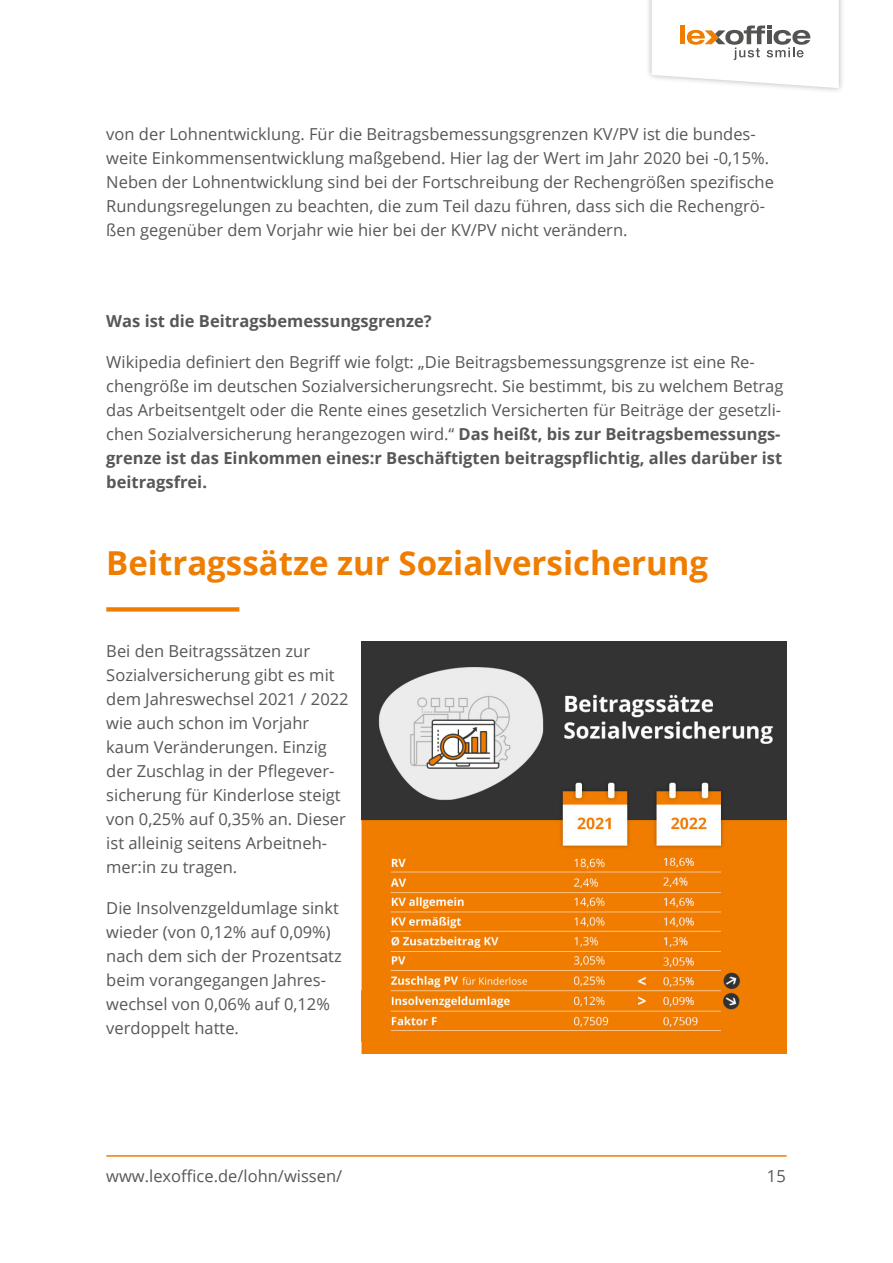
<style>
.page{position:relative;width:893px;height:1263px;background:#fff}
.page>*{position:absolute;margin:0;border:0;box-sizing:border-box;transform-origin:0 0}
.U2{font:700 33px "Open Sans";color:#ef7d00}
.Text{font:16.5px/24px "Open Sans";color:#575756}
.Text-2{font:700 16.5px "Open Sans";color:#575756}
.s1{font-weight:700}
</style>
<div class="page">
<hr style="left:106px;top:1155px;width:681px;height:2px;background:#ef7d00">
<div style="left:645px;top:0;width:200px;height:94px;background:#000;opacity:.3"></div>
<svg style="left:652px;top:0;width:187px;height:88px"></svg>
<div style="left:106px;top:607px;width:133px;height:5px;background:#ef7d00"></div>
<img style="left:361px;top:642px;width:426px;height:412px">
<p class="Text" style="left:106px;top:122px;width:669px">von der Lohnentwicklung. Für die Beitragsbemessungsgrenzen KV/PV ist die bundes&shy;weite Einkommensentwicklung maßgebend. Hier lag der Wert im Jahr 2020 bei -0,15%.<br>Neben der Lohnentwicklung sind bei der Fortschreibung der Rechengrößen spezifische Rundungsregelungen zu beachten, die zum Teil dazu führen, dass sich die Rechengrö&shy;ßen gegenüber dem Vorjahr wie hier bei der KV/PV nicht verändern.</p>
<p class="Text-2" style="left:106px;top:309px;width:327px">Was ist die Beitragsbemessungsgrenze?</p>
<p class="Text" style="left:106px;top:349px;width:679px">Wikipedia definiert den Begriff wie folgt: „Die Beitragsbemessungsgrenze ist eine Re&shy;chengröße im deutschen Sozialversicherungsrecht. Sie bestimmt, bis zu welchem Betrag das Arbeitsentgelt oder die Rente eines gesetzlich Versicherten für Beiträge der gesetzli&shy;chen Sozialversicherung herangezogen wird.“ <span class="s1">Das heißt, bis zur Beitragsbemessungs&shy;grenze ist das Einkommen eines:r Beschäftigten beitragspflichtig, alles darüber ist beitragsfrei.</span></p>
<p class="U2" style="left:106px;top:540px;width:603px">Beitragssätze zur Sozialversicherung</p>
<p class="Text" style="left:106px;top:638px;width:244px">Bei den Beitragssätzen zur<br>Sozialversicherung gibt es mit dem Jahreswechsel 2021 / 2022 wie auch schon im Vorjahr kaum Veränderungen. Einzig der Zuschlag in der Pflegever&shy;sicherung für Kinderlose steigt von 0,25% auf 0,35% an. Dieser ist alleinig seitens Arbeitneh&shy;mer:in zu tragen.</p>
<p class="Text" style="left:106px;top:895px;width:237px">Die Insolvenzgeldumlage sinkt wieder (von 0,12% auf 0,09%) nach dem sich der Prozentsatz beim vorangegangen Jahres&shy;wechsel von 0,06% auf 0,12% verdoppelt hatte.</p>
<p class="Text" style="left:106px;top:1164px;width:237px">www.lexoffice.de/lohn/wissen/</p>
<p class="Text" style="left:767px;top:1164px;width:20px">15</p>
</div>
